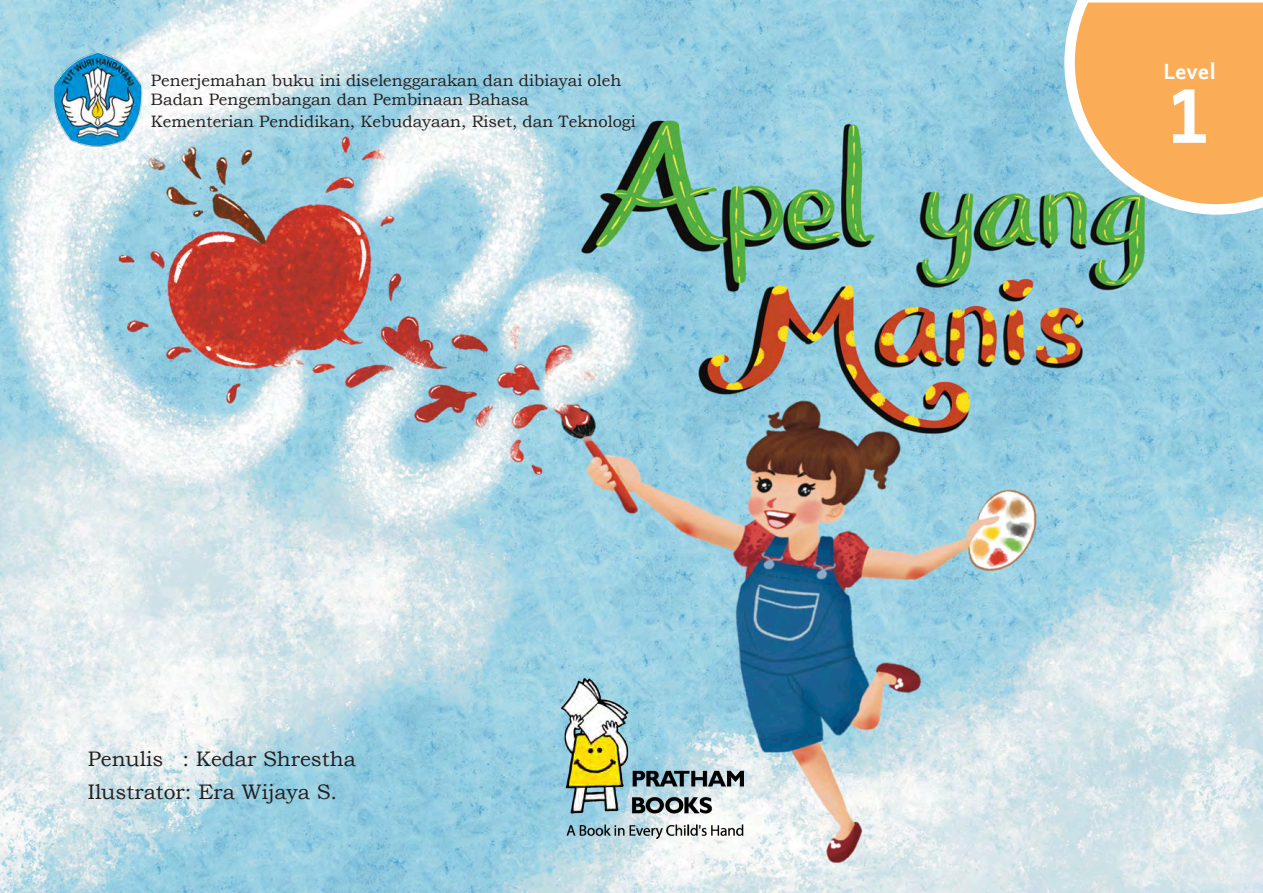
<style>
.page{position:relative;width:1263px;height:893px;background:#fff}
.page>*{position:absolute;margin:0;border:0;box-sizing:border-box;transform-origin:0 0}
.t1{font:700 75px "Andika New Basic";color:#fff}
.t2{font:21px "Bookman Old Style";color:#231f20}
.t3{font:700 21px "Andika New Basic";color:#fff}
.t4{font:16.5px "Bookman Old Style";color:#231f20}
</style>
<div class="page">
<img style="left:0;top:0;width:1263px;height:893px">
<img style="left:54px;top:53px;width:93px;height:93px">
<img style="left:561px;top:678px;width:182px;height:161px">
<svg style="left:1059px;top:0;width:204px;height:220px"></svg>
<p class="t4" style="left:151px;top:69px;width:472px">Penerjemahan buku ini diselenggarakan dan dibiayai oleh</p>
<p class="t4" style="left:151px;top:89px;width:379px">Badan Pengembangan dan Pembinaan Bahasa</p>
<p class="t4" style="left:151px;top:111px;width:486px">Kementerian Pendidikan, Kebudayaan, Riset, dan Teknologi</p>
<p class="t2" style="left:88px;top:745px;width:270px">Penulis : Kedar Shrestha</p>
<p class="t2" style="left:88px;top:778px;width:251px">Ilustrator: Era Wijaya S.</p>
<p class="t3" style="left:1164px;top:52px;width:54px">Level</p>
<h1 class="t1" style="left:1166px;top:47px;width:45px">1</h1>
</div>
